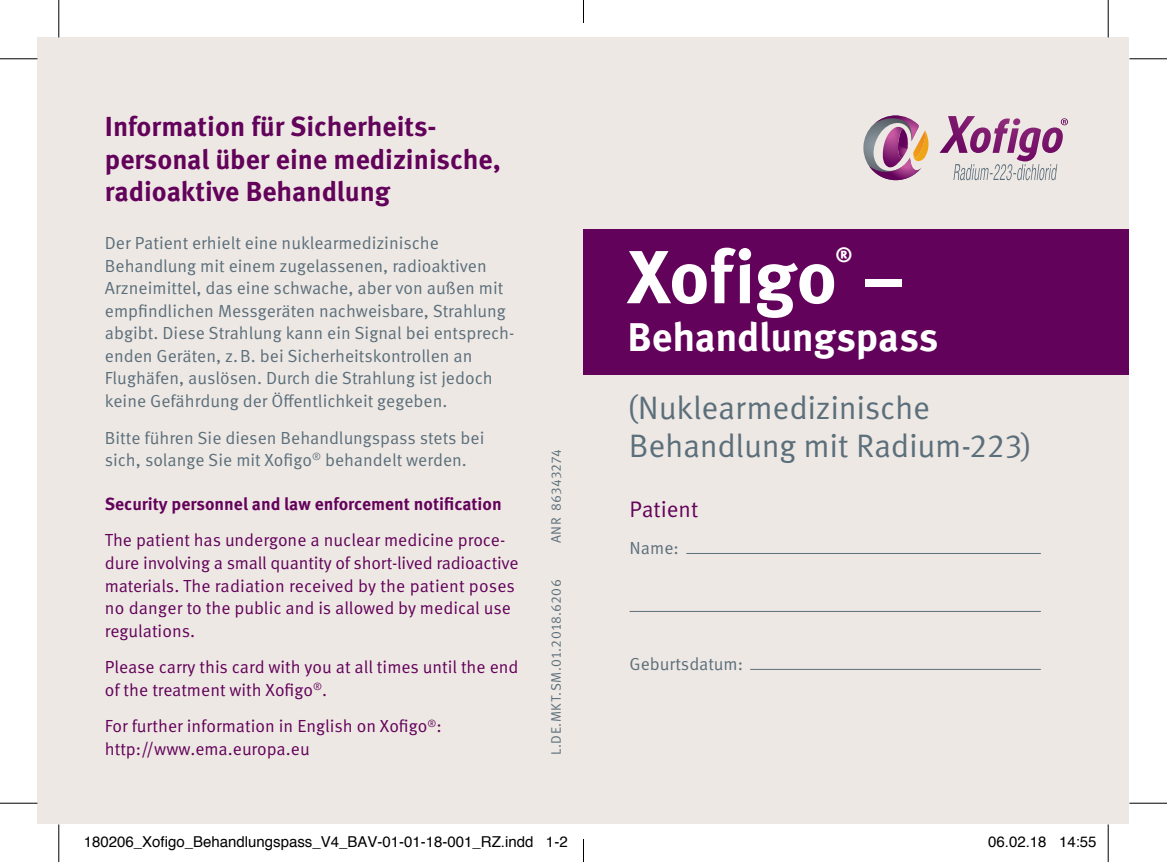
<style>
.page{position:relative;width:1167px;height:862px;background:#fff}
.page>*{position:absolute;margin:0;border:0;box-sizing:border-box;transform-origin:0 0}
.t1{font:700 75px "Meta Pro";letter-spacing:-.01em;color:#fff}
.t2{font:700 40px "Meta Pro";letter-spacing:-.01em;color:#fff}
.t3{font:32.5px/37.5px "Meta Pro Norm";letter-spacing:-.01em;color:#5b6f7b}
.t4{font:700 27.5px/32.5px "Meta Pro";color:#63025a}
.t5{font:22.5px "Meta Pro Norm";color:#63025a}
.t6{font:700 20.5px "Meta Pro";color:#fff}
.t7{font:17.5px/22.5px "Meta Pro Norm";color:#5b6f7b}
.t8{font:17.5px/22.5px "Meta Pro Norm";color:#63025a}
.t9{font:700 17.5px "Meta Pro";color:#63025a}
.t10{font:15px "Helvetica";color:#000}
.t11{font:13.75px "Meta Pro Norm";letter-spacing:.02em;color:#5b6f7b}
</style>
<div class="page">
<div style="left:38px;top:38px;width:1091px;height:786px;background:#eee8e4"></div>
<div style="left:583px;top:230px;width:546px;height:145px;background:#63025a"></div>
<svg style="left:863px;top:115px;width:65px;height:65px"></svg>
<svg style="left:939px;top:116px;width:128px;height:64px"></svg>
<hr style="left:686px;top:553px;width:354px;height:1px;background:#5b6f7b">
<hr style="left:629px;top:611px;width:411px;height:1px;background:#5b6f7b">
<hr style="left:750px;top:669px;width:290px;height:1px;background:#5b6f7b">
<hr style="left:0;top:58px;width:38px;height:1px;background:#000">
<hr style="left:1129px;top:58px;width:37px;height:1px;background:#000">
<hr style="left:0;top:802px;width:38px;height:1px;background:#000">
<hr style="left:1129px;top:802px;width:37px;height:1px;background:#000">
<hr style="left:58px;top:0;width:1px;height:38px;background:#000">
<hr style="left:58px;top:824px;width:1px;height:38px;background:#000">
<hr style="left:1107px;top:0;width:1px;height:38px;background:#000">
<hr style="left:1107px;top:824px;width:1px;height:38px;background:#000">
<svg style="left:583px;top:0;width:1px;height:23px"></svg>
<svg style="left:583px;top:839px;width:1px;height:23px"></svg>
<h3 class="t4" style="left:105px;top:109px;width:397px">Information für Sicherheits&shy;personal über eine medizinische, radioaktive Behandlung</h3>
<p class="t7" style="left:105px;top:231px;width:411px">Der Patient erhielt eine nuklearmedizinische Behandlung mit einem zugelassenen, radioaktiven Arzneimittel, das eine schwache, aber von außen mit empfindlichen Messgeräten nachweisbare, Strahlung abgibt. Diese Strahlung kann ein Signal bei entsprech&shy;enden Geräten, z.B. bei Sicherheitskontrollen an Flughäfen, auslösen. Durch die Strahlung ist jedoch keine Gefährdung der Öffentlichkeit gegeben.</p>
<p class="t7" style="left:105px;top:425px;width:381px">Bitte führen Sie diesen Behandlungspass stets bei sich, solange Sie mit Xofigo<sup>®</sup> behandelt werden.</p>
<p class="t9" style="left:105px;top:490px;width:398px">Security personnel and law enforcement notification</p>
<p class="t8" style="left:105px;top:528px;width:415px">The patient has undergone a nuclear medicine proce&shy;dure involving a small quantity of short-lived radioactive materials. The radiation received by the patient poses no danger to the public and is allowed by medical use regulations.</p>
<p class="t8" style="left:105px;top:655px;width:415px">Please carry this card with you at all times until the end of the treatment with Xofigo<sup>®</sup>.</p>
<p class="t8" style="left:105px;top:714px;width:338px">For further information in English on Xofigo<sup>®</sup>: http://www.ema.europa.eu</p>
<p class="t11" style="left:545px;top:543px;width:96px;rotate:-90deg">ANR 86343274</p>
<p class="t11" style="left:545px;top:755px;width:177px;rotate:-90deg">L.DE.MKT.SM.01.2018.6206</p>
<p class="t6" style="left:835px;top:238px;width:19px">®</p>
<h1 class="t1" style="left:627px;top:218px;width:279px">Xofigo –</h1>
<h2 class="t2" style="left:627px;top:306px;width:312px">Behandlungspass</h2>
<h3 class="t3" style="left:627px;top:387px;width:406px">(Nuklearmedizinische<br>Behandlung mit Radium-223)</h3>
<p class="t5" style="left:629px;top:492px;width:70px">Patient</p>
<p class="t7" style="left:629px;top:535px;width:51px">Name:</p>
<p class="t7" style="left:629px;top:651px;width:115px">Geburtsdatum:</p>
<p class="t10" style="left:84px;top:830px;width:485px">180206_Xofigo_Behandlungspass_V4_BAV-01-01-18-001_RZ.indd 1-2</p>
<p class="t10" style="left:988px;top:830px;width:110px">06.02.18 14:55</p>
</div>
